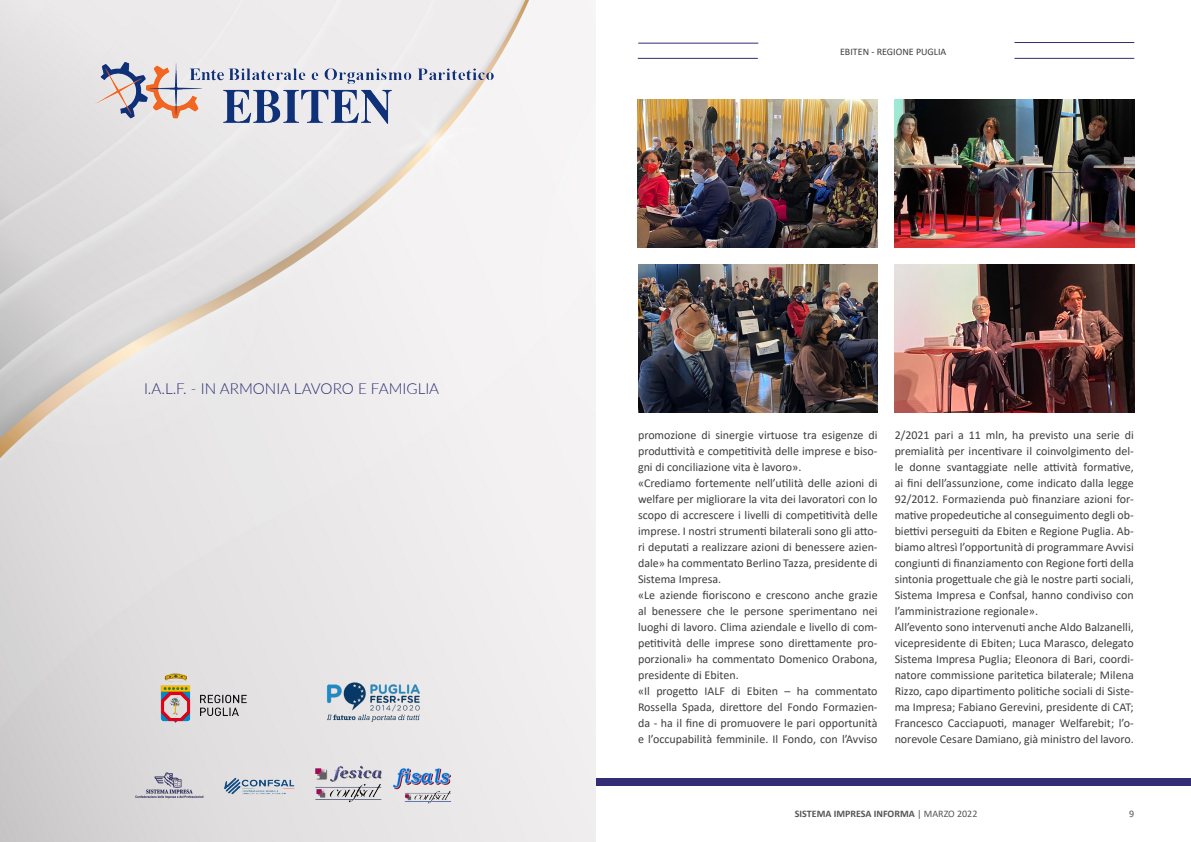
<style>
.page{position:relative;width:1191px;height:842px;background:#fff}
.page>*{position:absolute;margin:0;border:0;box-sizing:border-box;transform-origin:0 0}
.t1{font:300 15.2px "Lato";color:#2b2d71}
.testo{font:12px/16px "Calibri";color:#3e3e3f;text-align:justify}
.data{font:700 10px "Calibri";color:#545557}
.t2{font:10px "Calibri";color:#3e3e3f}
.t3{font:10px "Calibri";color:#545557}
.s1{font-weight:400}
</style>
<div class="page">
<div style="left:595px;top:778px;width:596px;height:7px;background:#322d74"></div>
<hr style="left:638px;top:58px;width:120px;height:1px;background:#322d74">
<hr style="left:638px;top:43px;width:120px;height:1px;background:#322d74">
<hr style="left:1014px;top:58px;width:120px;height:1px;background:#322d74">
<hr style="left:1014px;top:42px;width:120px;height:1px;background:#322d74">
<img style="left:0;top:0;width:595px;height:842px">
<img style="left:95px;top:63px;width:419px;height:80px">
<img style="left:134px;top:766px;width:70px;height:33px">
<img style="left:224px;top:777px;width:70px;height:17px">
<img style="left:391px;top:766px;width:64px;height:39px">
<img style="left:314px;top:766px;width:70px;height:39px">
<img style="left:157px;top:670px;width:92px;height:53px">
<img style="left:325px;top:673px;width:96px;height:73px">
<img style="left:638px;top:99px;width:239px;height:148px">
<img style="left:638px;top:264px;width:239px;height:148px">
<img style="left:894px;top:99px;width:240px;height:148px">
<img style="left:894px;top:264px;width:240px;height:148px">
<p class="t1" style="left:144px;top:378px;width:297px">I.A.L.F. - IN ARMONIA LAVORO E FAMIGLIA</p>
<p class="t2" style="left:840px;top:45px;width:108px">EBITEN - REGIONE PUGLIA</p>
<p class="testo" style="left:638px;top:426px;width:241px">promozione di sinergie virtuose tra esigenze di produttività e competitività delle imprese e biso&shy;gni di conciliazione vita è lavoro».</p>
<p class="testo" style="left:638px;top:474px;width:241px">«Crediamo fortemente nell’utilità delle azioni di welfare per migliorare la vita dei lavoratori con lo scopo di accrescere i livelli di competitività delle imprese. I nostri strumenti bilaterali sono gli atto&shy;ri deputati a realizzare azioni di benessere azien&shy;dale» ha commentato Berlino Tazza, presidente di Sistema Impresa.</p>
<p class="testo" style="left:638px;top:586px;width:241px">«Le aziende fioriscono e crescono anche grazie al benessere che le persone sperimentano nei luoghi di lavoro. Clima aziendale e livello di com&shy;petitività delle imprese sono direttamente pro&shy;porzionali» ha commentato Domenico Orabona, presidente di Ebiten.</p>
<p class="testo" style="left:638px;top:682px;width:241px">«Il progetto IALF di Ebiten – ha commentato Rossella Spada, direttore del Fondo Formazien&shy;da - ha il fine di promuovere le pari opportunità e l’occupabilità femminile. Il Fondo, con l’Avviso</p>
<p class="testo" style="left:894px;top:426px;width:241px">2/2021 pari a 11 mln, ha previsto una serie di premialità per incentivare il coinvolgimento del&shy;le donne svantaggiate nelle attività formative, ai fini dell’assunzione, come indicato dalla legge 92/2012. Formazienda può finanziare azioni for&shy;mative propedeutiche al conseguimento degli ob&shy;biettivi perseguiti da Ebiten e Regione Puglia. Ab&shy;biamo altresì l’opportunità di programmare Avvisi congiunti di finanziamento con Regione forti della sintonia progettuale che già le nostre parti sociali, Sistema Impresa e Confsal, hanno condiviso con l’amministrazione regionale».</p>
<p class="testo" style="left:894px;top:618px;width:241px">All’evento sono intervenuti anche Aldo Balzanelli, vicepresidente di Ebiten; Luca Marasco, delegato Sistema Impresa Puglia; Eleonora di Bari, coordi&shy;natore commissione paritetica bilaterale; Milena Rizzo, capo dipartimento politiche sociali di Siste&shy;ma Impresa; Fabiano Gerevini, presidente di CAT; Francesco Cacciapuoti, manager Welfarebit; l’o&shy;norevole Cesare Damiano, già ministro del lavoro.</p>
<p class="data" style="left:795px;top:807px;width:184px">SISTEMA IMPRESA INFORMA <span class="s1">| MARZO 2022</span></p>
<p class="t3" style="left:1129px;top:807px;width:7px">9</p>
</div>
